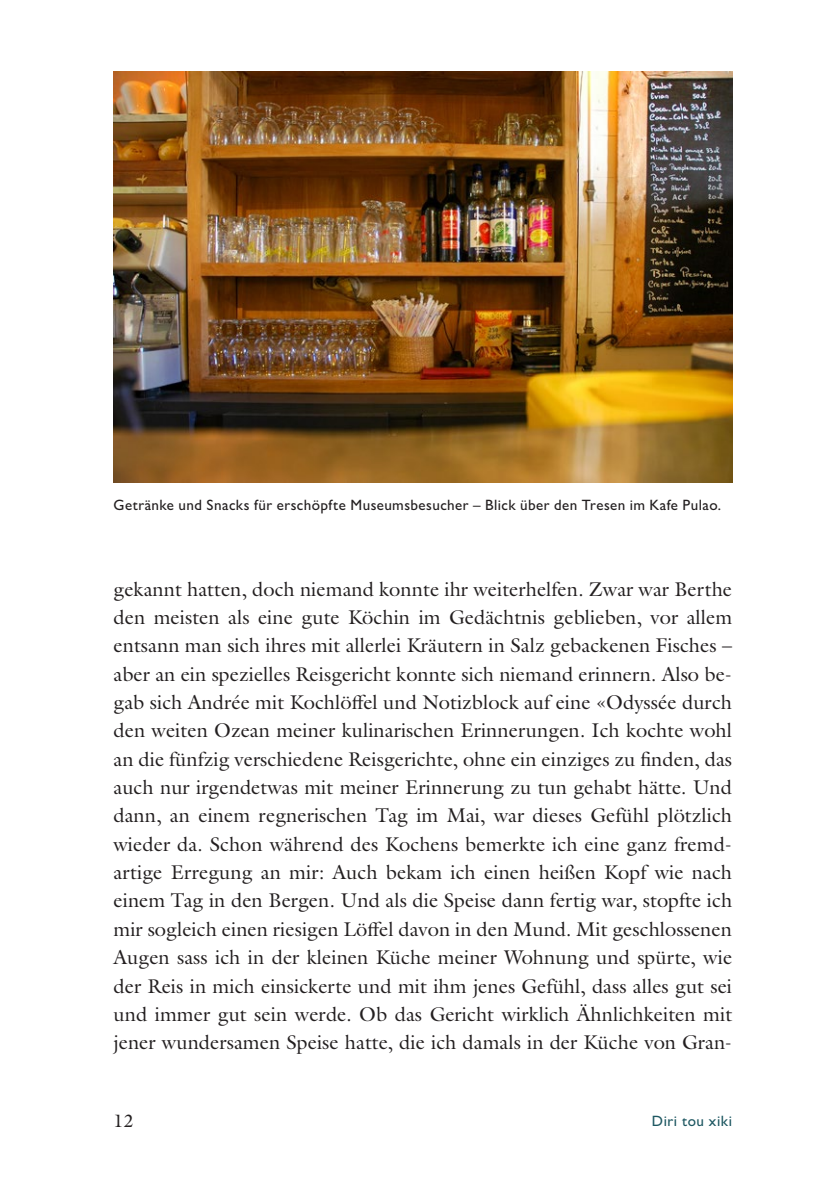
<style>
.page{position:relative;width:840px;height:1191px;background:#fff}
.page>*{position:absolute;margin:0;border:0;box-sizing:border-box;transform-origin:0 0}
.Lauftext{font:20px/28.4px "Galliard Pro";letter-spacing:.005em;color:#231f20;text-align:justify}
.t1{font:18px "Galliard Pro";color:#231f20}
.Bildlegende{font:500 15px "Gill Sans Nova";letter-spacing:.025em;color:#231f20}
.t2{font:500 15px "Gill Sans Nova";letter-spacing:.04em;color:#1d5761}
</style>
<div class="page">
<img style="left:113px;top:71px;width:618px;height:411px">
<p class="Bildlegende" style="left:113px;top:496px;width:609px">Getränke und Snacks für erschöpfte Museumsbesucher – Blick über den Tresen im Kafe Pulao.</p>
<p class="Lauftext" style="left:113px;top:574px;width:620px">gekannt hatten, doch niemand konnte ihr weiterhelfen. Zwar war Berthe den meisten als eine gute Köchin im Gedächtnis geblieben, vor allem entsann man sich ihres mit allerlei Kräutern in Salz gebackenen Fisches – aber an ein spezielles Reisgericht konnte sich niemand erinnern. Also be&shy;gab sich Andrée mit Kochlöffel und Notizblock auf eine «Odyssée durch den weiten Ozean meiner kulinarischen Erinnerungen. Ich kochte wohl an die fünfzig verschiedene Reisgerichte, ohne ein einziges zu finden, das auch nur irgendetwas mit meiner Erinnerung zu tun gehabt hätte. Und dann, an einem regnerischen Tag im Mai, war dieses Gefühl plötzlich wieder da. Schon während des Kochens bemerkte ich eine ganz fremd&shy;artige Erregung an mir: Auch bekam ich einen heißen Kopf wie nach einem Tag in den Bergen. Und als die Speise dann fertig war, stopfte ich mir sogleich einen riesigen Löffel davon in den Mund. Mit geschlossenen Augen sass ich in der kleinen Küche meiner Wohnung und spürte, wie der Reis in mich einsickerte und mit ihm jenes Gefühl, dass alles gut sei und immer gut sein werde. Ob das Gericht wirklich Ähnlichkeiten mit jener wundersamen Speise hatte, die ich damals in der Küche von Gran-</p>
<p class="t1" style="left:113px;top:1108px;width:22px">12</p>
<p class="t2" style="left:651px;top:1111px;width:82px">Diri tou xiki</p>
</div>
